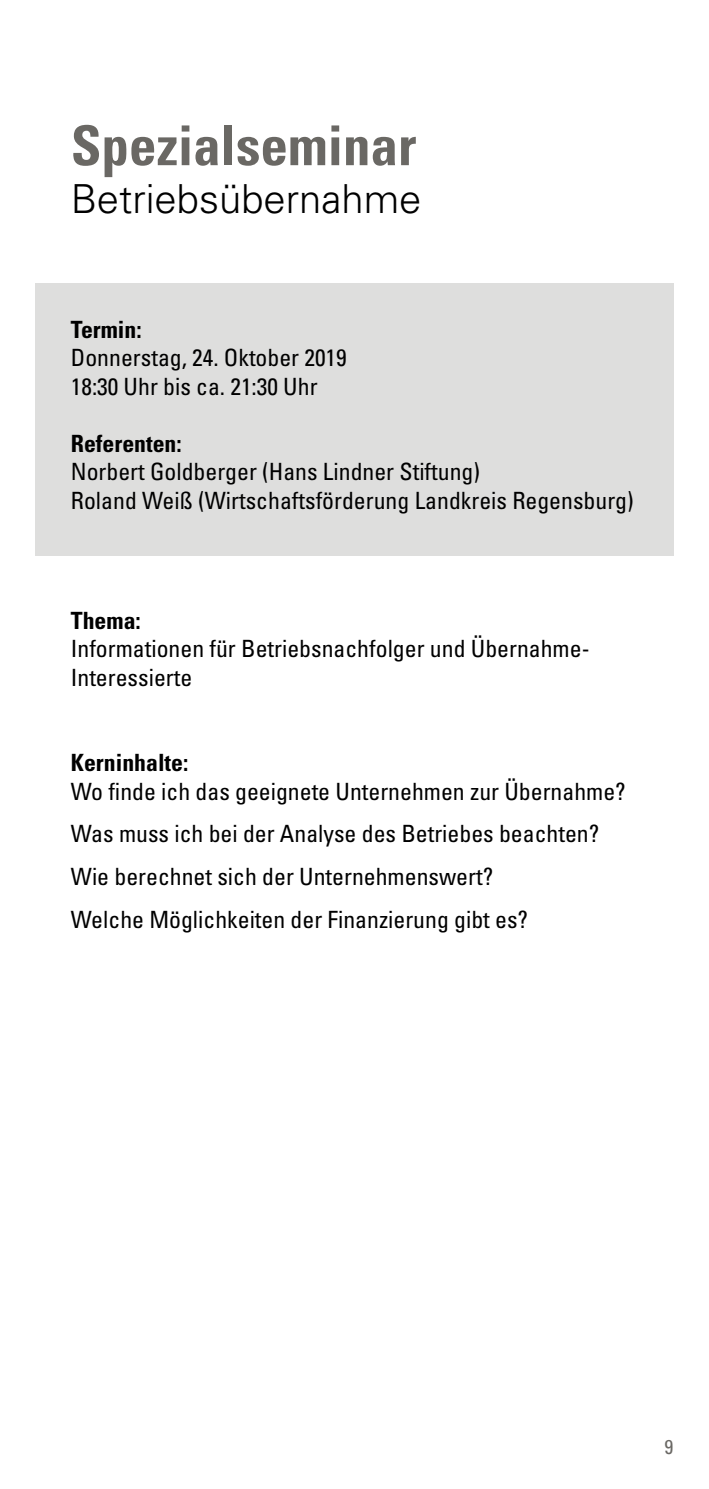
<style>
.page{position:relative;width:709px;height:1489px;background:#fff}
.page>*{position:absolute;margin:0;border:0;box-sizing:border-box;transform-origin:0 0}
.t1{font:700 condensed 55px "Univers LT";color:#6a6864}
.t2{font:300 40px "Univers LT";color:#000}
.t3{font:condensed 23.75px/28.5px "Univers LT";color:#000}
.t4{font:700 condensed 23.75px "Univers LT";color:#000}
.t5{font:condensed 20px "Univers LT";color:#6a6864}
</style>
<div class="page">
<div style="left:35px;top:283px;width:638px;height:273px;background:#dededd"></div>
<h1 class="t1" style="left:71px;top:112px;width:347px">Spezialseminar</h1>
<h2 class="t2" style="left:71px;top:174px;width:352px">Betriebsübernahme</h2>
<p class="t4" style="left:71px;top:315px;width:72px">Termin:</p>
<p class="t3" style="left:71px;top:343px;width:277px">Donnerstag, 24. Oktober 2019<br>18:30 Uhr bis ca. 21:30 Uhr</p>
<p class="t4" style="left:71px;top:429px;width:112px">Referenten:</p>
<p class="t3" style="left:71px;top:457px;width:564px">Norbert Goldberger (Hans Lindner Stiftung)<br>Roland Weiß (Wirtschaftsförderung Landkreis Regensburg)</p>
<p class="t4" style="left:71px;top:605px;width:71px">Thema:</p>
<p class="t3" style="left:71px;top:634px;width:520px">Informationen für Betriebsnachfolger und Übernahme-<br>Interessierte</p>
<p class="t4" style="left:71px;top:748px;width:119px">Kerninhalte:</p>
<p class="t3" style="left:71px;top:769px;width:556px;line-height:42.8px">Wo finde ich das geeignete Unternehmen zur Übernahme?<br>Was muss ich bei der Analyse des Betriebes beachten?<br>Wie berechnet sich der Unternehmenswert?<br>Welche Möglichkeiten der Finanzierung gibt es?</p>
<p class="t5" style="left:664px;top:1433px;width:10px">9</p>
</div>
